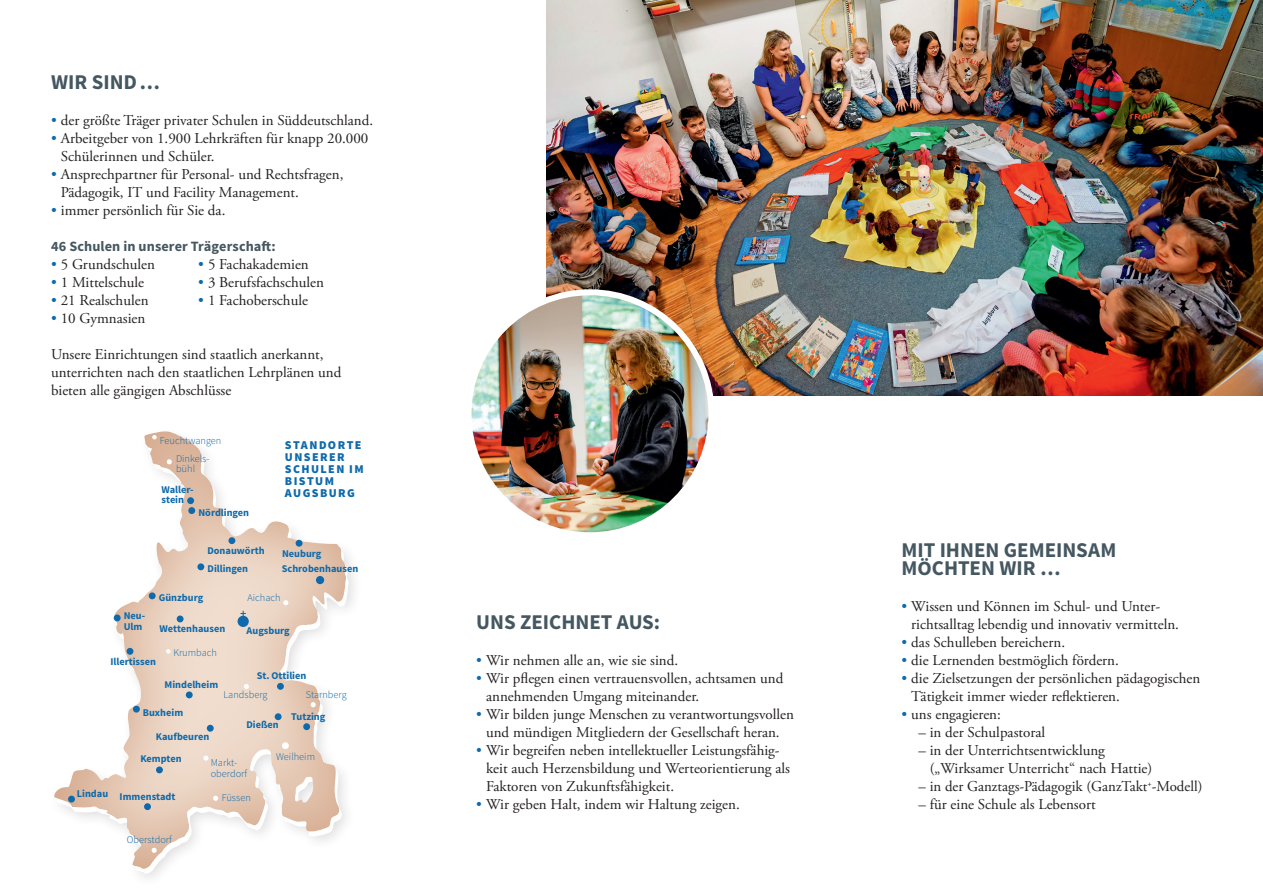
<style>
.page{position:relative;width:1263px;height:893px;background:#fff}
.page>*{position:absolute;margin:0;border:0;box-sizing:border-box;transform-origin:0 0}
.t1{font:700 21px/18px "Source Sans Pro";color:#455760}
.t2{font:15px/18px "Adobe Garamond Pro";color:#231f20}
.t3{font:700 14.25px "Source Sans Pro";letter-spacing:.01em;color:#455760}
.t4{font:900 12px/12px "Source Sans Pro";letter-spacing:.12em;color:#0e6aab}
.t5{font:700 10.35px/10.4px "Source Sans Pro";color:#0e6aab}
.t6{font:300 10.35px/17.7px "Source Sans Pro";color:#0e6aab;text-align:center}
.s1{color:#0e6aab}
.s2{font-size:20.1px}
</style>
<div class="page">
<img style="left:547px;top:0;width:716px;height:395px">
<div style="left:52px;top:431px;width:294px;height:440px;background:#d3a384;opacity:.75"></div>
<svg style="left:152px;top:435px;width:5px;height:4px"></svg>
<svg style="left:283px;top:600px;width:5px;height:5px"></svg>
<svg style="left:167px;top:459px;width:5px;height:5px"></svg>
<div style="left:149px;top:592px;width:7px;height:7px;background:#0e6aab;border-radius:50%"></div>
<div style="left:177px;top:615px;width:7px;height:7px;background:#0e6aab;border-radius:50%"></div>
<div style="left:114px;top:614px;width:7px;height:7px;background:#0e6aab;border-radius:50%"></div>
<div style="left:127px;top:648px;width:6px;height:7px;background:#0e6aab;border-radius:50%"></div>
<svg style="left:166px;top:649px;width:5px;height:5px"></svg>
<div style="left:133px;top:706px;width:7px;height:7px;background:#0e6aab;border-radius:50%"></div>
<div style="left:186px;top:691px;width:7px;height:7px;background:#0e6aab;border-radius:50%"></div>
<div style="left:207px;top:725px;width:7px;height:7px;background:#0e6aab;border-radius:50%"></div>
<div style="left:156px;top:766px;width:7px;height:7px;background:#0e6aab;border-radius:50%"></div>
<svg style="left:203px;top:755px;width:6px;height:6px"></svg>
<div style="left:68px;top:796px;width:7px;height:6px;background:#0e6aab;border-radius:50%"></div>
<svg style="left:244px;top:684px;width:5px;height:5px"></svg>
<div style="left:275px;top:713px;width:7px;height:7px;background:#0e6aab;border-radius:50%"></div>
<div style="left:303px;top:723px;width:7px;height:7px;background:#0e6aab;border-radius:50%"></div>
<svg style="left:311px;top:702px;width:5px;height:5px"></svg>
<div style="left:282px;top:742px;width:7px;height:7px;background:#fff;border-radius:50%"></div>
<svg style="left:213px;top:796px;width:5px;height:5px"></svg>
<div style="left:144px;top:803px;width:7px;height:7px;background:#0e6aab;border-radius:50%"></div>
<div style="left:238px;top:616px;width:11px;height:11px;background:#0e6aab;border-radius:50%"></div>
<svg style="left:240px;top:611px;width:6px;height:5px"></svg>
<div style="left:296px;top:540px;width:6px;height:7px;background:#0e6aab;border-radius:50%"></div>
<div style="left:228px;top:537px;width:7px;height:7px;background:#0e6aab;border-radius:50%"></div>
<div style="left:197px;top:563px;width:7px;height:7px;background:#0e6aab;border-radius:50%"></div>
<div style="left:188px;top:507px;width:7px;height:7px;background:#0e6aab;border-radius:50%"></div>
<div style="left:187px;top:497px;width:7px;height:7px;background:#0e6aab;border-radius:50%"></div>
<div style="left:277px;top:683px;width:7px;height:7px;background:#0e6aab;border-radius:50%"></div>
<div style="left:316px;top:576px;width:8px;height:8px;background:#0e6aab;border-radius:50%"></div>
<svg style="left:152px;top:848px;width:5px;height:5px"></svg>
<div style="left:279px;top:433px;width:91px;height:70px;background:#fff"></div>
<img style="left:468px;top:292px;width:243px;height:243px;border-radius:121px">
<div style="left:465px;top:289px;width:249px;height:249px;border:6px solid #fff;border-radius:50%"></div>
<h1 class="t1" style="left:51px;top:74px;width:111px">WIR SIND…</h1>
<p class="t2" style="left:51px;top:112px;width:324px"><span class="s1">•</span> der größte Träger privater Schulen in Süddeutschland.</p>
<p class="t2" style="left:61px;top:130px;width:309px;text-indent:-10px"><span class="s1">•</span> Arbeitgeber von 1.900 Lehrkräften für knapp 20.000<br>Schülerinnen und Schüler.</p>
<p class="t2" style="left:61px;top:166px;width:284px;text-indent:-10px"><span class="s1">•</span> Ansprechpartner für Personal- und Rechtsfragen,<br>Pädagogik, IT und Facility Management.</p>
<p class="t2" style="left:51px;top:202px;width:176px"><span class="s1">•</span> immer persönlich für Sie da.</p>
<p class="t3" style="left:51px;top:237px;width:226px">46 Schulen in unserer Trägerschaft:</p>
<p class="t2" style="left:51px;top:256px;width:105px"><span class="s1">•</span> 5 Grundschulen</p>
<p class="t2" style="left:51px;top:274px;width:95px"><span class="s1">•</span> 1 Mittelschule</p>
<p class="t2" style="left:51px;top:292px;width:99px"><span class="s1">•</span> 21 Realschulen</p>
<p class="t2" style="left:51px;top:310px;width:96px"><span class="s1">•</span> 10 Gymnasien</p>
<p class="t2" style="left:198px;top:256px;width:112px"><span class="s1">•</span> 5 Fachakademien</p>
<p class="t2" style="left:198px;top:274px;width:127px"><span class="s1">•</span> 3 Berufsfachschulen</p>
<p class="t2" style="left:198px;top:292px;width:111px"><span class="s1">•</span> 1 Fachoberschule</p>
<p class="t2" style="left:51px;top:346px;width:292px">Unsere Einrichtungen sind staatlich anerkannt, unterrichten nach den staatlichen Lehrplänen und bieten alle gängigen Abschlüsse</p>
<p class="t6" style="left:160px;top:432px;width:63px">Feuchtwangen<br>Dinkels-</p>
<p class="t6" style="left:176px;top:460px;width:21px">bühl</p>
<p class="t5" style="left:162px;top:484px;width:34px">Waller&shy;stein</p>
<p class="t5" style="left:198px;top:507px;width:52px">Nördlingen</p>
<p class="t5" style="left:207px;top:546px;width:59px">Donauwörth</p>
<p class="t5" style="left:208px;top:564px;width:42px">Dillingen</p>
<p class="t4" style="left:285px;top:439px;width:80px">STANDORTE<br>UNSERER<br>SCHULEN IM<br>BISTUM<br>AUGSBURG</p>
<p class="t5" style="left:282px;top:549px;width:41px">Neuburg</p>
<p class="t5" style="left:282px;top:564px;width:78px">Schrobenhausen</p>
<p class="t5" style="left:159px;top:593px;width:46px">Günzburg</p>
<p class="t5" style="left:160px;top:624px;width:67px">Wettenhausen</p>
<p class="t5" style="left:124px;top:611px;width:23px">Neu-<br>Ulm</p>
<p class="t5" style="left:110px;top:656px;width:47px">Illertissen</p>
<p class="t6" style="left:173px;top:644px;width:45px">Krumbach</p>
<p class="t5" style="left:164px;top:680px;width:55px">Mindelheim</p>
<p class="t6" style="left:248px;top:589px;width:35px">Aichach</p>
<p class="t5" style="left:247px;top:625px;width:45px">Augsburg</p>
<p class="t5" style="left:257px;top:671px;width:51px">St. Ottilien</p>
<p class="t6" style="left:223px;top:686px;width:46px">Landsberg</p>
<p class="t6" style="left:306px;top:686px;width:43px">Starnberg</p>
<p class="t5" style="left:291px;top:711px;width:36px">Tutzing</p>
<p class="t6" style="left:276px;top:748px;width:41px">Weilheim</p>
<p class="t5" style="left:143px;top:708px;width:42px">Buxheim</p>
<p class="t5" style="left:246px;top:720px;width:34px">Dießen</p>
<p class="t5" style="left:156px;top:731px;width:55px">Kaufbeuren</p>
<p class="t5" style="left:140px;top:754px;width:43px">Kempten</p>
<p class="t6" style="left:211px;top:758px;width:38px;line-height:10.4px;text-align:left">Markt&shy;oberdorf</p>
<p class="t5" style="left:77px;top:792px;width:100px">Lindau Immenstadt</p>
<p class="t6" style="left:222px;top:789px;width:31px">Füssen</p>
<p class="t6" style="left:127px;top:831px;width:46px">Oberstdorf</p>
<h1 class="t1" style="left:476px;top:614px;width:185px">UNS ZEICHNET AUS:</h1>
<p class="t2" style="left:476px;top:652px;width:203px"><span class="s1">•</span> Wir nehmen alle an, wie sie sind.</p>
<p class="t2" style="left:486px;top:670px;width:299px;text-indent:-10px"><span class="s1">•</span> Wir pflegen einen vertrauensvollen, achtsamen und annehmenden Umgang miteinander.</p>
<p class="t2" style="left:476px;top:706px;width:319px;text-align:center"><span class="s1">•</span> Wir bilden junge Menschen zu verantwortungsvollen und mündigen Mitgliedern der Gesellschaft heran.</p>
<p class="t2" style="left:486px;top:742px;width:305px;text-indent:-10px"><span class="s1">•</span> Wir begreifen neben intellektueller Leistungsfähig&shy;keit auch Herzensbildung und Werteorientierung als<br>Faktoren von Zukunftsfähigkeit.</p>
<p class="t2" style="left:476px;top:796px;width:265px"><span class="s1">•</span> Wir geben Halt, indem wir Haltung zeigen.</p>
<h1 class="t1" style="left:901px;top:542px;width:216px">MIT IHNEN GEMEINSAM<br>M<span class="s2">Ö</span>CHTEN WIR …</h1>
<p class="t2" style="left:911px;top:598px;width:269px;text-indent:-10px"><span class="s1">•</span> Wissen und Können im Schul- und Unter&shy;richtsalltag lebendig und innovativ vermitteln.</p>
<p class="t2" style="left:901px;top:634px;width:165px"><span class="s1">•</span> das Schulleben bereichern.</p>
<p class="t2" style="left:901px;top:652px;width:219px"><span class="s1">•</span> die Lernenden bestmöglich fördern.</p>
<p class="t2" style="left:911px;top:670px;width:290px;text-indent:-10px"><span class="s1">•</span> die Zielsetzungen der persönlichen pädagogischen<br>Tätigkeit immer wieder reflektieren.</p>
<p class="t2" style="left:901px;top:706px;width:101px"><span class="s1">•</span> uns engagieren:</p>
<p class="t2" style="left:918px;top:724px;width:128px">– in der Schulpastoral</p>
<p class="t2" style="left:930px;top:742px;width:224px;text-indent:-11px">– in der Unterrichtsentwicklung („Wirksamer Unterricht“ nach Hattie)</p>
<p class="t2" style="left:918px;top:778px;width:285px">– in der Ganztags-Pädagogik (GanzTakt<sup>+</sup>-Modell)</p>
<p class="t2" style="left:918px;top:796px;width:179px">– für eine Schule als Lebensort</p>
</div>
